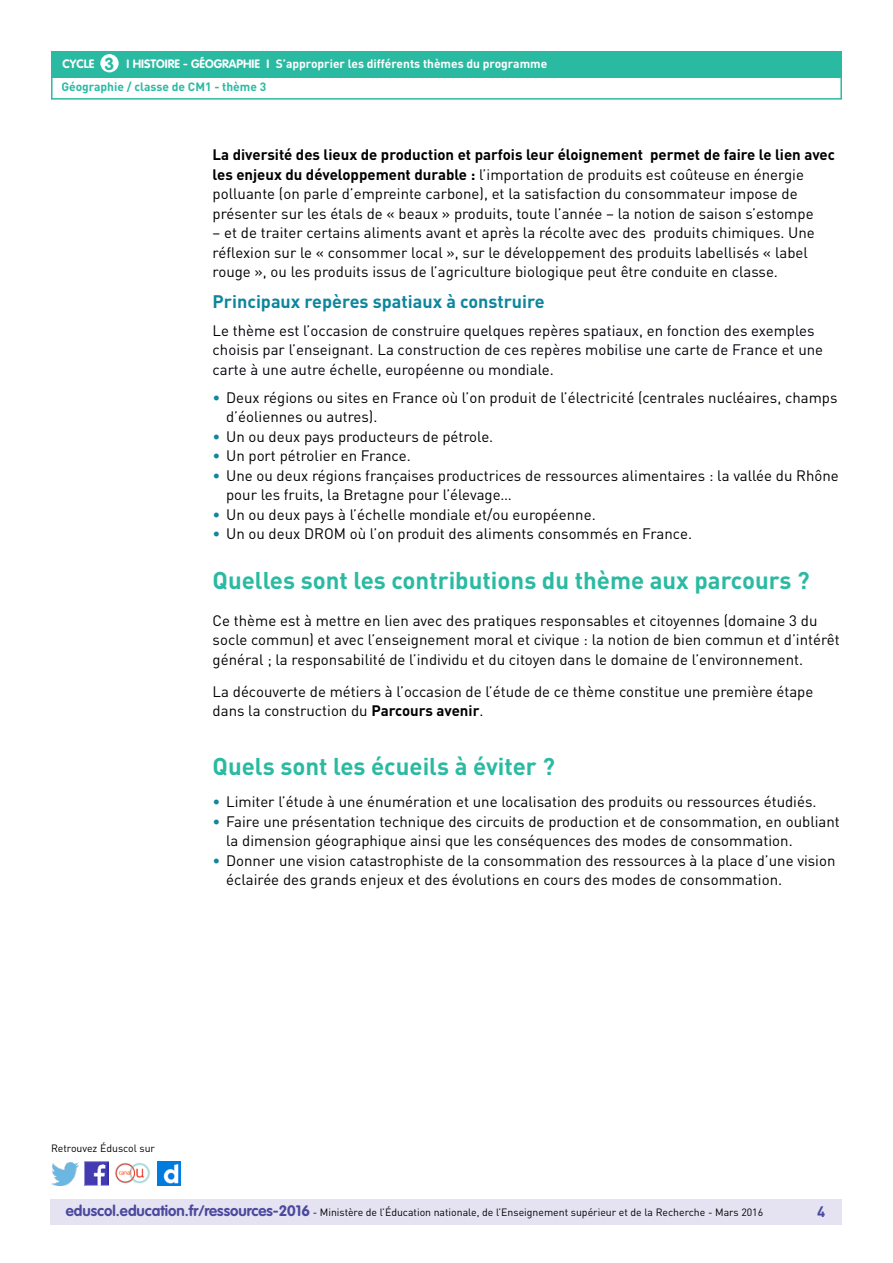
<style>
.page{position:relative;width:893px;height:1263px;background:#fff}
.page>*{position:absolute;margin:0;border:0;box-sizing:border-box;transform-origin:0 0}
.t1{font:700 24px "DIN Pro";color:#2abaa2}
.t2{font:700 18px "DIN Pro";color:#0e869e}
.t3{font:700 17.25px "VAG Rounded Std";color:#2abaa2}
.t4{font:15px/19.5px "DIN Pro";color:#000}
.t5{font:15px/19.5px "DIN Pro";color:#000009}
.t6{font:700 15px "DIN Pro";color:#4b499e}
.t7{font:700 12px "DIN Pro";color:#fff}
.t8{font:700 12px "DIN Pro";color:#2abaa2}
.t9{font:700 12px "VAG Rounded Std";color:#fff}
.t10{font:10.5px "DIN Pro";color:#000}
.s1{font-family:"VAG Rounded Std"}
.s2{font-weight:700}
.s3{color:#0e869e}
.s4{font-family:"VAG Rounded Std";font-weight:700;font-size:15px;color:#4b499e}
</style>
<div class="page">
<div style="left:50px;top:1199px;width:791px;height:26px;background:#e5e3f2"></div>
<div style="left:51px;top:51px;width:791px;height:27px;background:#2abaa2"></div>
<div style="left:100px;top:54px;width:19px;height:18px;background:#fff;border-radius:50%"></div>
<div style="left:51px;top:75px;width:791px;height:25px;border:2px solid #2abaa2"></div>
<img style="left:85px;top:1162px;width:23px;height:23px">
<img style="left:51px;top:1163px;width:28px;height:22px">
<img style="left:158px;top:1162px;width:22px;height:23px">
<img style="left:115px;top:1162px;width:35px;height:22px">
<p class="t9" style="left:63px;top:57px;width:33px">CYCLE</p>
<p class="t9" style="left:127px;top:57px;width:123px">I Histoire - Géographie</p>
<p class="t3" style="left:105px;top:53px;width:11px">3</p>
<p class="t7" style="left:266px;top:56px;width:282px"><span class="s1">I</span> S’approprier les différents thèmes du programme</p>
<p class="t8" style="left:61px;top:79px;width:206px">Géographie / classe de CM1 - thème 3</p>
<p class="t4" style="left:213px;top:145px;width:624px"><span class="s2">La diversité des lieux de production et parfois leur éloignement permet de faire le lien avec les enjeux du développement durable :</span> l’importation de produits est coûteuse en énergie polluante (on parle d’empreinte carbone), et la satisfaction du consommateur impose de présenter sur les étals de « beaux » produits, toute l’année – la notion de saison s’estompe</p>
<p class="t4" style="left:213px;top:223px;width:604px">– et de traiter certains aliments avant et après la récolte avec des produits chimiques. Une réflexion sur le « consommer local », sur le développement des produits labellisés « label rouge », ou les produits issus de l’agriculture biologique peut être conduite en classe.</p>
<p class="t2" style="left:213px;top:289px;width:334px">Principaux repères spatiaux à construire</p>
<p class="t5" style="left:213px;top:320px;width:612px">Le thème est l’occasion de construire quelques repères spatiaux, en fonction des exemples choisis par l’enseignant. La construction de ces repères mobilise une carte de France et une carte à une autre échelle, européenne ou mondiale.</p>
<p class="t4" style="left:226px;top:387px;width:613px;text-indent:-14px"><span class="s3">•</span> Deux régions ou sites en France où l’on produit de l’électricité (centrales nucléaires, champs d’éoliennes ou autres).</p>
<p class="t4" style="left:213px;top:426px;width:282px"><span class="s3">•</span> Un ou deux pays producteurs de pétrole.</p>
<p class="t4" style="left:213px;top:446px;width:200px"><span class="s3">•</span> Un port pétrolier en France.</p>
<p class="t4" style="left:226px;top:465px;width:614px;text-indent:-14px"><span class="s3">•</span> Une ou deux régions françaises productrices de ressources alimentaires : la vallée du Rhône pour les fruits, la Bretagne pour l’élevage…</p>
<p class="t4" style="left:213px;top:504px;width:385px"><span class="s3">•</span> Un ou deux pays à l’échelle mondiale et/ou européenne.</p>
<p class="t4" style="left:213px;top:524px;width:481px"><span class="s3">•</span> Un ou deux DROM où l’on produit des aliments consommés en France.</p>
<h1 class="t1" style="left:213px;top:565px;width:598px">Quelles sont les contributions du thème aux parcours ?</h1>
<p class="t4" style="left:213px;top:610px;width:629px">Ce thème est à mettre en lien avec des pratiques responsables et citoyennes (domaine 3 du socle commun) et avec l’enseignement moral et civique : la notion de bien commun et d’intérêt général ; la responsabilité de l’individu et du citoyen dans le domaine de l’environnement.</p>
<p class="t4" style="left:213px;top:681px;width:602px">La découverte de métiers à l’occasion de l’étude de ce thème constitue une première étape dans la construction du <span class="s2">Parcours avenir</span>.</p>
<h1 class="t1" style="left:213px;top:750px;width:344px">Quels sont les écueils à éviter ?</h1>
<p class="t4" style="left:213px;top:792px;width:605px"><span class="s3">•</span> Limiter l’étude à une énumération et une localisation des produits ou ressources étudiés.</p>
<p class="t4" style="left:226px;top:811px;width:615px;text-indent:-14px"><span class="s3">•</span> Faire une présentation technique des circuits de production et de consommation, en oubliant la dimension géographique ainsi que les conséquences des modes de consommation.</p>
<p class="t4" style="left:226px;top:850px;width:611px;text-indent:-14px"><span class="s3">•</span> Donner une vision catastrophiste de la consommation des ressources à la place d’une vision éclairée des grands enjeux et des évolutions en cours des modes de consommation.</p>
<p class="t10" style="left:51px;top:1141px;width:106px">Retrouvez Éduscol sur</p>
<p class="t10" style="left:66px;top:1205px;width:699px"><span class="s4">eduscol.education.fr/ressources-2016</span> - Ministère de l’Éducation nationale, de l’Enseignement supérieur et de la Recherche - Mars 2016</p>
<p class="t6" style="left:817px;top:1201px;width:10px">4</p>
</div>
